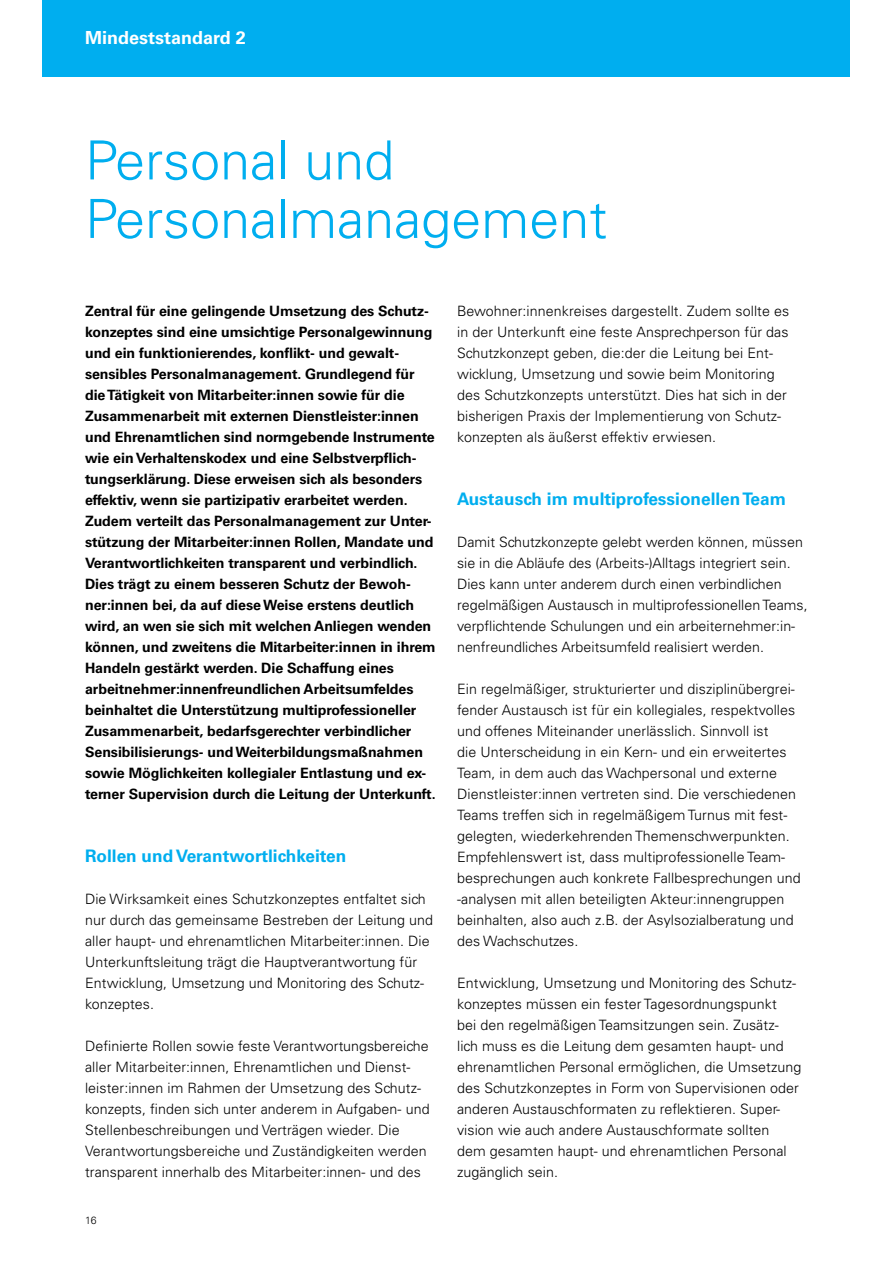
<style>
.page{position:relative;width:893px;height:1263px;background:#fff}
.page>*{position:absolute;margin:0;border:0;box-sizing:border-box;transform-origin:0 0}
.t1{font:300 54px/58.5px "Univers LT Std";color:#00aeef}
.t2{font:700 18px "Univers LT Std";color:#fff}
.t3{font:700 17.25px "Univers LT Std";color:#00aeef}
.t4{font:300 14.25px/21px "Univers LT Std";letter-spacing:.005em;color:#000}
.t5{font:700 14.25px/21px "Univers LT Std";letter-spacing:-.005em;color:#000}
.t6{font:300 10.5px "Univers LT Std";color:#000}
</style>
<div class="page">
<div style="left:43px;top:0;width:807px;height:77px;background:#00aeef"></div>
<h1 class="t2" style="left:85px;top:27px;width:162px">Mindeststandard 2</h1>
<h1 class="t1" style="left:85px;top:131px;width:524px">Personal und<br>Personalmanagement</h1>
<p class="t5" style="left:85px;top:301px;width:352px">Zentral für eine gelingende Umsetzung des Schutz&shy;konzeptes sind eine umsichtige Personalgewinnung und ein funktionierendes, konflikt- und gewalt&shy;sensibles Personalmanagement. Grundlegend für die Tätigkeit von Mitarbeiter:innen sowie für die Zusammenarbeit mit externen Dienstleister:innen und Ehrenamtlichen sind normgebende Instrumente wie ein Verhaltenskodex und eine Selbstverpflich&shy;tungserklärung. Diese erweisen sich als besonders effektiv, wenn sie partizipativ erarbeitet werden.<br>Zudem verteilt das Personalmanagement zur Unter&shy;stützung der Mitarbeiter:innen Rollen, Mandate und Verantwortlichkeiten transparent und verbindlich.<br>Dies trägt zu einem besseren Schutz der Bewoh&shy;ner:innen bei, da auf diese Weise erstens deutlich wird, an wen sie sich mit welchen Anliegen wenden können, und zweitens die Mitarbeiter:innen in ihrem Handeln gestärkt werden. Die Schaffung eines arbeitnehmer:innenfreundlichen Arbeitsumfeldes beinhaltet die Unterstützung multiprofessioneller Zusammenarbeit, bedarfsgerechter verbindlicher Sensibilisierungs- und Weiterbildungsmaßnahmen sowie Möglichkeiten kollegialer Entlastung und ex&shy;terner Supervision durch die Leitung der Unterkunft.</p>
<h2 class="t3" style="left:85px;top:846px;width:263px">Rollen und Verantwortlichkeiten</h2>
<p class="t4" style="left:85px;top:889px;width:349px">Die Wirksamkeit eines Schutzkonzeptes entfaltet sich nur durch das gemeinsame Bestreben der Leitung und aller haupt- und ehrenamtlichen Mitarbeiter:innen. Die Unterkunftsleitung trägt die Hauptverantwortung für Entwicklung, Umsetzung und Monitoring des Schutz&shy;konzeptes.</p>
<p class="t4" style="left:85px;top:1036px;width:346px">Definierte Rollen sowie feste Verantwortungsbereiche aller Mitarbeiter:innen, Ehrenamtlichen und Dienst&shy;leister:innen im Rahmen der Umsetzung des Schutz&shy;konzepts, finden sich unter anderem in Aufgaben- und Stellenbeschreibungen und Verträgen wieder. Die Verantwortungsbereiche und Zuständigkeiten werden transparent innerhalb des Mitarbeiter:innen- und des</p>
<p class="t6" style="left:85px;top:1214px;width:13px">16</p>
<p class="t4" style="left:457px;top:301px;width:334px">Bewohner:innenkreises dargestellt. Zudem sollte es in der Unterkunft eine feste Ansprechperson für das Schutzkonzept geben, die:der die Leitung bei Ent&shy;wicklung, Umsetzung und sowie beim Monitoring des Schutzkonzepts unterstützt. Dies hat sich in der bisherigen Praxis der Implementierung von Schutz&shy;konzepten als äußerst effektiv erwiesen.</p>
<h2 class="t3" style="left:457px;top:489px;width:330px">Austausch im multiprofessionellen Team</h2>
<p class="t4" style="left:457px;top:532px;width:352px">Damit Schutzkonzepte gelebt werden können, müssen sie in die Abläufe des (Arbeits-)Alltags integriert sein.<br>Dies kann unter anderem durch einen verbindlichen regelmäßigen Austausch in multiprofessionellen Teams, verpflichtende Schulungen und ein arbeiternehmer:in&shy;nenfreundliches Arbeitsumfeld realisiert werden.</p>
<p class="t4" style="left:457px;top:679px;width:345px">Ein regelmäßiger, strukturierter und disziplinübergrei&shy;fender Austausch ist für ein kollegiales, respektvolles und offenes Miteinander unerlässlich. Sinnvoll ist<br>die Unterscheidung in ein Kern- und ein erweitertes Team, in dem auch das Wachpersonal und externe Dienstleister:innen vertreten sind. Die verschiedenen Teams treffen sich in regelmäßigem Turnus mit fest&shy;gelegten, wiederkehrenden Themenschwerpunkten.<br>Empfehlenswert ist, dass multiprofessionelle Team&shy;besprechungen auch konkrete Fallbesprechungen und -analysen mit allen beteiligten Akteur:innengruppen beinhalten, also auch z.B. der Asylsozialberatung und des Wachschutzes.</p>
<p class="t4" style="left:457px;top:973px;width:346px">Entwicklung, Umsetzung und Monitoring des Schutz&shy;konzeptes müssen ein fester Tagesordnungspunkt<br>bei den regelmäßigen Teamsitzungen sein. Zusätz&shy;lich muss es die Leitung dem gesamten haupt- und ehrenamtlichen Personal ermöglichen, die Umsetzung des Schutzkonzeptes in Form von Supervisionen oder anderen Austauschformaten zu reflektieren. Super&shy;vision wie auch andere Austauschformate sollten dem gesamten haupt- und ehrenamtlichen Personal zugänglich sein.</p>
</div>
